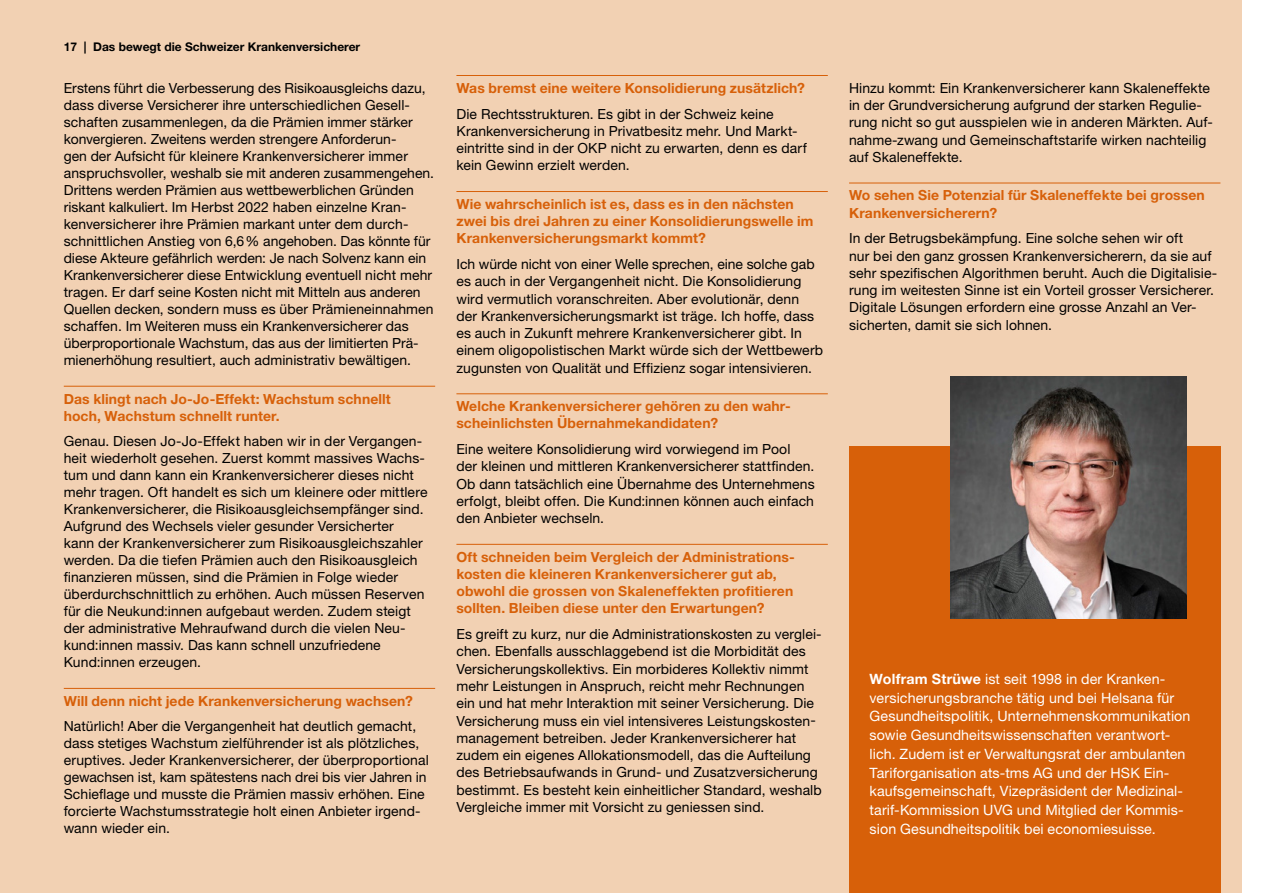
<style>
.page{position:relative;width:1263px;height:893px;background:#fff}
.page>*{position:absolute;margin:0;border:0;box-sizing:border-box;transform-origin:0 0}
.t1{font:14.25px/18.8px "Helvetica Neue LT Std";letter-spacing:.005em;color:#fff}
.t2{font:13.95px/17.2px "Helvetica Neue LT Std";letter-spacing:.005em;color:#000}
.t3{font:700 13.95px/17.2px "Helvetica Neue LT Std";letter-spacing:.01em;color:#d76009}
.t4{font:700 12px "Helvetica Neue LT Std";color:#000}
.s1{font-weight:700}
</style>
<div class="page">
<div style="left:0;top:0;width:1242px;height:893px;background:#f2d1b3"></div>
<hr style="left:64px;top:386px;width:371px;height:1px;background:#d76009">
<hr style="left:64px;top:688px;width:371px;height:1px;background:#d76009">
<hr style="left:456px;top:75px;width:372px;height:1px;background:#d76009">
<hr style="left:456px;top:191px;width:372px;height:1px;background:#d76009">
<hr style="left:456px;top:393px;width:372px;height:1px;background:#d76009">
<hr style="left:456px;top:544px;width:372px;height:1px;background:#d76009">
<hr style="left:849px;top:183px;width:371px;height:1px;background:#d76009">
<div style="left:849px;top:446px;width:371px;height:447px;background:#d76009"></div>
<img style="left:950px;top:376px;width:236px;height:243px">
<p class="t4" style="left:64px;top:39px;width:298px">17 | Das bewegt die Schweizer Krankenversicherer</p>
<p class="t2" style="left:64px;top:79px;width:372px">Erstens führt die Verbesserung des Risikoausgleichs dazu, dass diverse Versicherer ihre unterschiedlichen Gesell&shy;schaften zusammenlegen, da die Prämien immer stärker konvergieren. Zweitens werden strengere Anforderun-<br>gen der Aufsicht für kleinere Krankenversicherer immer anspruchsvoller, weshalb sie mit anderen zusammengehen.<br>Drittens werden Prämien aus wettbewerblichen Gründen riskant kalkuliert. Im Herbst 2022 haben einzelne Kran&shy;kenversicherer ihre Prämien markant unter dem durch&shy;schnittlichen Anstieg von 6,6% angehoben. Das könnte für diese Akteure gefährlich werden: Je nach Solvenz kann ein Krankenversicherer diese Entwicklung eventuell nicht mehr tragen. Er darf seine Kosten nicht mit Mitteln aus anderen Quellen decken, sondern muss es über Prämieneinnahmen schaffen. Im Weiteren muss ein Krankenversicherer das überproportionale Wachstum, das aus der limitierten Prä&shy;mienerhöhung resultiert, auch administrativ bewältigen.</p>
<p class="t3" style="left:64px;top:390px;width:328px">Das klingt nach Jo-Jo-Effekt: Wachstum schnellt hoch, Wachstum schnellt runter.</p>
<p class="t2" style="left:64px;top:432px;width:365px">Genau. Diesen Jo-Jo-Effekt haben wir in der Vergangen&shy;heit wiederholt gesehen. Zuerst kommt massives Wachs&shy;tum und dann kann ein Krankenversicherer dieses nicht mehr tragen. Oft handelt es sich um kleinere oder mittlere Krankenversicherer, die Risikoausgleichsempfänger sind.<br>Aufgrund des Wechsels vieler gesunder Versicherter kann der Krankenversicherer zum Risikoausgleichszahler werden. Da die tiefen Prämien auch den Risikoausgleich finanzieren müssen, sind die Prämien in Folge wieder überdurchschnittlich zu erhöhen. Auch müssen Reserven für die Neukund:innen aufgebaut werden. Zudem steigt der administrative Mehraufwand durch die vielen Neu&shy;kund:innen massiv. Das kann schnell unzufriedene Kund:innen erzeugen.</p>
<p class="t3" style="left:64px;top:692px;width:351px">Will denn nicht jede Krankenversicherung wachsen?</p>
<p class="t2" style="left:64px;top:718px;width:367px">Natürlich! Aber die Vergangenheit hat deutlich gemacht, dass stetiges Wachstum zielführender ist als plötzliches, eruptives. Jeder Krankenversicherer, der überproportional gewachsen ist, kam spätestens nach drei bis vier Jahren in Schieflage und musste die Prämien massiv erhöhen. Eine forcierte Wachstumsstrategie holt einen Anbieter irgend&shy;wann wieder ein.</p>
<p class="t3" style="left:456px;top:79px;width:350px">Was bremst eine weitere Konsolidierung zusätzlich?</p>
<p class="t2" style="left:456px;top:105px;width:352px">Die Rechtsstrukturen. Es gibt in der Schweiz keine Krankenversicherung in Privatbesitz mehr. Und Markt&shy;eintritte sind in der OKP nicht zu erwarten, denn es darf kein Gewinn erzielt werden.</p>
<p class="t3" style="left:456px;top:195px;width:358px">Wie wahrscheinlich ist es, dass es in den nächsten zwei bis drei Jahren zu einer Konsolidierungswelle im<br>Krankenversicherungsmarkt kommt?</p>
<p class="t2" style="left:456px;top:255px;width:368px">Ich würde nicht von einer Welle sprechen, eine solche gab es auch in der Vergangenheit nicht. Die Konsolidierung wird vermutlich voranschreiten. Aber evolutionär, denn der Krankenversicherungsmarkt ist träge. Ich hoffe, dass es auch in Zukunft mehrere Krankenversicherer gibt. In einem oligopolistischen Markt würde sich der Wettbewerb zugunsten von Qualität und Effizienz sogar intensivieren.</p>
<p class="t3" style="left:456px;top:397px;width:336px">Welche Krankenversicherer gehören zu den wahr&shy;scheinlichsten Übernahmekandidaten?</p>
<p class="t2" style="left:456px;top:440px;width:360px">Eine weitere Konsolidierung wird vorwiegend im Pool<br>der kleinen und mittleren Krankenversicherer stattfinden.<br>Ob dann tatsächlich eine Übernahme des Unternehmens erfolgt, bleibt offen. Die Kund:innen können auch einfach den Anbieter wechseln.</p>
<p class="t3" style="left:456px;top:548px;width:340px">Oft schneiden beim Vergleich der Administrations&shy;kosten die kleineren Krankenversicherer gut ab, obwohl die grossen von Skaleneffekten profitieren sollten. Bleiben diese unter den Erwartungen?</p>
<p class="t2" style="left:456px;top:625px;width:367px">Es greift zu kurz, nur die Administrationskosten zu verglei&shy;chen. Ebenfalls ausschlaggebend ist die Morbidität des Versicherungskollektivs. Ein morbideres Kollektiv nimmt mehr Leistungen in Anspruch, reicht mehr Rechnungen ein und hat mehr Interaktion mit seiner Versicherung. Die Versicherung muss ein viel intensiveres Leistungskosten&shy;management betreiben. Jeder Krankenversicherer hat zudem ein eigenes Allokationsmodell, das die Aufteilung des Betriebsaufwands in Grund- und Zusatzversicherung bestimmt. Es besteht kein einheitlicher Standard, weshalb Vergleiche immer mit Vorsicht zu geniessen sind.</p>
<p class="t2" style="left:849px;top:79px;width:365px">Hinzu kommt: Ein Krankenversicherer kann Skaleneffekte in der Grundversicherung aufgrund der starken Regulie&shy;rung nicht so gut ausspielen wie in anderen Märkten. Auf&shy;nahme-zwang und Gemeinschaftstarife wirken nachteilig auf Skaleneffekte.</p>
<p class="t3" style="left:849px;top:186px;width:357px">Wo sehen Sie Potenzial für Skaleneffekte bei grossen<br>Krankenversicherern?</p>
<p class="t2" style="left:849px;top:230px;width:370px">In der Betrugsbekämpfung. Eine solche sehen wir oft<br>nur bei den ganz grossen Krankenversicherern, da sie auf sehr spezifischen Algorithmen beruht. Auch die Digitalisie&shy;rung im weitesten Sinne ist ein Vorteil grosser Versicherer.<br>Digitale Lösungen erfordern eine grosse Anzahl an Ver&shy;sicherten, damit sie sich lohnen.</p>
<p class="t1" style="left:870px;top:669px;width:322px"><span class="s1">Wolfram Strüwe</span> ist seit 1998 in der Kranken&shy;versicherungsbranche tätig und bei Helsana für Gesundheitspolitik, Unternehmenskommunikation sowie Gesundheitswissenschaften verantwort&shy;lich. Zudem ist er Verwaltungsrat der ambulanten Tariforganisation ats-tms AG und der HSK Ein&shy;kaufsgemeinschaft, Vizepräsident der Medizinal&shy;tarif-Kommission UVG und Mitglied der Kommis&shy;sion Gesundheitspolitik bei economiesuisse.</p>
</div>
